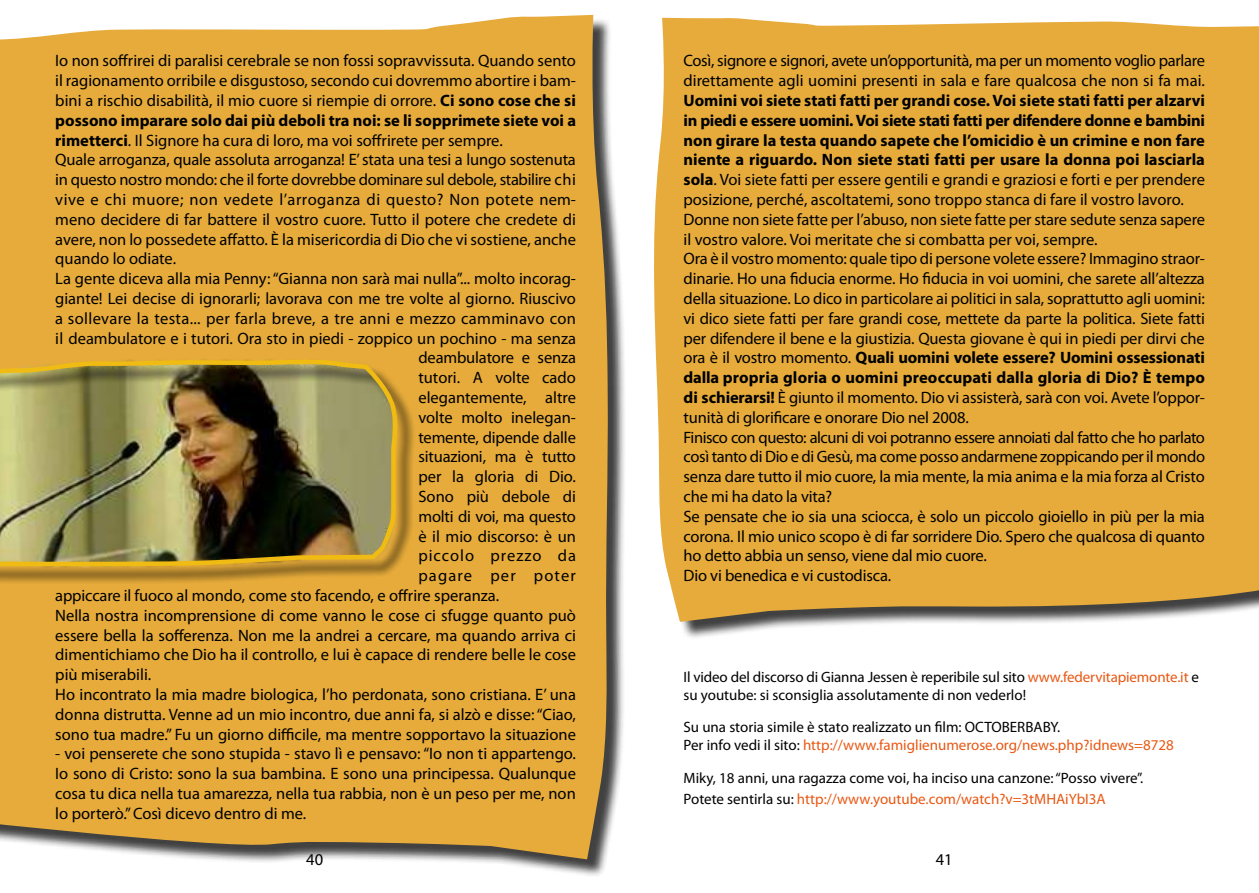
<style>
.page{position:relative;width:1259px;height:893px;background:#fff}
.page>*{position:absolute;margin:0;border:0;box-sizing:border-box;transform-origin:0 0}
.t1{font:16.5px/19.8px "Myriad Pro";letter-spacing:-.005em;color:#000}
.t2{font:700 16.5px "Myriad Pro";color:#000}
.t3{font:16.5px "Myriad Pro";letter-spacing:.02em;color:#000}
.t4{font:16.5px "Myriad Pro";letter-spacing:.03em;color:#000}
.t5{font:16.5px "Myriad Pro";letter-spacing:.06em;color:#000}
.t6{font:16.5px "Myriad Pro";letter-spacing:.07em;color:#000}
.t7{font:15px/18px "Myriad Pro";color:#000}
.s1{font-weight:700}
.s2{color:#e85813}
</style>
<div class="page">
<div style="left:0;top:18px;width:626px;height:859px;background:#000;opacity:.75"></div>
<div style="left:0;top:15px;width:608px;height:844px;background:#e6ab3a"></div>
<div style="left:656px;top:20px;width:603px;height:620px;background:#000;opacity:.75"></div>
<div style="left:654px;top:18px;width:605px;height:604px;background:#e6ab3a"></div>
<div style="left:0;top:362px;width:416px;height:223px;background:#000;opacity:.75"></div>
<img style="left:0;top:357px;width:403px;height:212px">
<p class="t1" style="left:55px;top:51px;width:522px">Io non soffrirei di paralisi cerebrale se non fossi sopravvissuta. Quando sento</p>
<p class="t1" style="left:55px;top:70px;width:522px">il ragionamento orribile e disgustoso, secondo cui dovremmo abortire i bam-</p>
<p class="t1" style="left:55px;top:90px;width:522px">bini a rischio disabilità, il mio cuore si riempie di orrore. <span class="s1">Ci sono cose che si</span></p>
<p class="t2" style="left:55px;top:109px;width:522px">possono imparare solo dai più deboli tra noi: se li sopprimete siete voi a</p>
<p class="t1" style="left:55px;top:130px;width:449px"><span class="s1">rimetterci</span>. Il Signore ha cura di loro, ma voi soffrirete per sempre.</p>
<p class="t1" style="left:55px;top:150px;width:522px">Quale arroganza, quale assoluta arroganza! E’ stata una tesi a lungo sostenuta</p>
<p class="t1" style="left:55px;top:169px;width:522px">in questo nostro mondo: che il forte dovrebbe dominare sul debole, stabilire chi</p>
<p class="t4" style="left:55px;top:189px;width:522px">vive e chi muore; non vedete l’arroganza di questo? Non potete nem-</p>
<p class="t1" style="left:55px;top:209px;width:522px">meno decidere di far battere il vostro cuore. Tutto il potere che credete di</p>
<p class="t1" style="left:55px;top:229px;width:522px">avere, non lo possedete affatto. È la misericordia di Dio che vi sostiene, anche</p>
<p class="t1" style="left:55px;top:249px;width:122px">quando lo odiate.</p>
<p class="t1" style="left:55px;top:268px;width:522px">La gente diceva alla mia Penny: “Gianna non sarà mai nulla”... molto incorag-</p>
<p class="t1" style="left:55px;top:288px;width:522px">giante! Lei decise di ignorarli; lavorava con me tre volte al giorno. Riuscivo</p>
<p class="t3" style="left:55px;top:308px;width:522px">a sollevare la testa... per farla breve, a tre anni e mezzo camminavo con</p>
<p class="t1" style="left:55px;top:328px;width:522px">il deambulatore e i tutori. Ora sto in piedi - zoppico un pochino - ma senza</p>
<p class="t1" style="left:418px;top:348px;width:159px">deambulatore e senza</p>
<p class="t1" style="left:418px;top:367px;width:159px">tutori. A volte cado</p>
<p class="t1" style="left:418px;top:387px;width:159px">elegantemente, altre</p>
<p class="t1" style="left:418px;top:407px;width:159px">volte molto inelegan-</p>
<p class="t1" style="left:418px;top:427px;width:159px">temente, dipende dalle</p>
<p class="t1" style="left:418px;top:447px;width:159px">situazioni, ma è tutto</p>
<p class="t1" style="left:418px;top:466px;width:159px">per la gloria di Dio.</p>
<p class="t1" style="left:418px;top:486px;width:159px">Sono più debole di</p>
<p class="t1" style="left:418px;top:506px;width:159px">molti di voi, ma questo</p>
<p class="t1" style="left:418px;top:526px;width:159px">è il mio discorso: è un</p>
<p class="t5" style="left:418px;top:546px;width:159px">piccolo prezzo da</p>
<p class="t6" style="left:418px;top:565px;width:159px">pagare per poter</p>
<p class="t1" style="left:55px;top:585px;width:445px">appiccare il fuoco al mondo, come sto facendo, e offrire speranza.</p>
<p class="t1" style="left:55px;top:605px;width:522px">Nella nostra incomprensione di come vanno le cose ci sfugge quanto può</p>
<p class="t1" style="left:55px;top:625px;width:522px">essere bella la sofferenza. Non me la andrei a cercare, ma quando arriva ci</p>
<p class="t1" style="left:55px;top:645px;width:522px">dimentichiamo che Dio ha il controllo, e lui è capace di rendere belle le cose</p>
<p class="t1" style="left:55px;top:664px;width:97px">più miserabili.</p>
<p class="t1" style="left:55px;top:684px;width:522px">Ho incontrato la mia madre biologica, l’ho perdonata, sono cristiana. E’ una</p>
<p class="t1" style="left:55px;top:704px;width:522px">donna distrutta. Venne ad un mio incontro, due anni fa, si alzò e disse: “Ciao,</p>
<p class="t1" style="left:55px;top:724px;width:522px">sono tua madre.” Fu un giorno difficile, ma mentre sopportavo la situazione</p>
<p class="t1" style="left:55px;top:744px;width:522px;text-align:justify">- voi penserete che sono stupida - stavo lì e pensavo: “Io non ti appartengo.<br>Io sono di Cristo: sono la sua bambina. E sono una principessa. Qualunque cosa tu dica nella tua amarezza, nella tua rabbia, non è un peso per me, non lo porterò.” Così dicevo dentro di me.</p>
<p class="t1" style="left:683px;top:51px;width:523px">Così, signore e signori, avete un’opportunità, ma per un momento voglio parlare direttamente agli uomini presenti in sala e fare qualcosa che non si fa mai.</p>
<p class="t1" style="left:683px;top:90px;width:523px"><span class="s1">Uomini voi siete stati fatti per grandi cose. Voi siete stati fatti per alzarvi in piedi e essere uomini. Voi siete stati fatti per difendere donne e bambini non girare la testa quando sapete che l’omicidio è un crimine e non fare niente a riguardo. Non siete stati fatti per usare la donna poi lasciarla sola</span>. Voi siete fatti per essere gentili e grandi e graziosi e forti e per prendere posizione, perché, ascoltatemi, sono troppo stanca di fare il vostro lavoro.<br>Donne non siete fatte per l’abuso, non siete fatte per stare sedute senza sapere il vostro valore. Voi meritate che si combatta per voi, sempre.<br>Ora è il vostro momento: quale tipo di persone volete essere? Immagino straor&shy;dinarie. Ho una fiducia enorme. Ho fiducia in voi uomini, che sarete all’altezza della situazione. Lo dico in particolare ai politici in sala, soprattutto agli uomini: vi dico siete fatti per fare grandi cose, mettete da parte la politica. Siete fatti per difendere il bene e la giustizia. Questa giovane è qui in piedi per dirvi che ora è il vostro momento. <span class="s1">Quali uomini volete essere? Uomini ossessionati dalla propria gloria o uomini preoccupati dalla gloria di Dio? È tempo di schierarsi!</span> È giunto il momento. Dio vi assisterà, sarà con voi. Avete l’oppor&shy;tunità di glorificare e onorare Dio nel 2008.<br>Finisco con questo: alcuni di voi potranno essere annoiati dal fatto che ho parlato così tanto di Dio e di Gesù, ma come posso andarmene zoppicando per il mondo senza dare tutto il mio cuore, la mia mente, la mia anima e la mia forza al Cristo che mi ha dato la vita?<br>Se pensate che io sia una sciocca, è solo un piccolo gioiello in più per la mia corona. Il mio unico scopo è di far sorridere Dio. Spero che qualcosa di quanto ho detto abbia un senso, viene dal mio cuore.<br>Dio vi benedica e vi custodisca.</p>
<p class="t7" style="left:683px;top:668px;width:517px">Il video del discorso di Gianna Jessen è reperibile sul sito <span class="s2">www.federvitapiemonte.it</span> e su youtube: si sconsiglia assolutamente di non vederlo!</p>
<p class="t7" style="left:683px;top:718px;width:492px">Su una storia simile è stato realizzato un film: OCTOBERBABY.<br>Per info vedi il sito: <span class="s2">http://www.famiglienumerose.org/news.php?idnews=8728</span></p>
<p class="t7" style="left:683px;top:767px;width:461px;line-height:21.6px">Miky, 18 anni, una ragazza come voi, ha inciso una canzone: “Posso vivere”.<br>Potete sentirla su: <span class="s2">http://www.youtube.com/watch?v=3tMHAiYbI3A</span></p>
<p class="t1" style="left:306px;top:849px;width:18px">40</p>
<p class="t1" style="left:935px;top:849px;width:18px">41</p>
</div>
